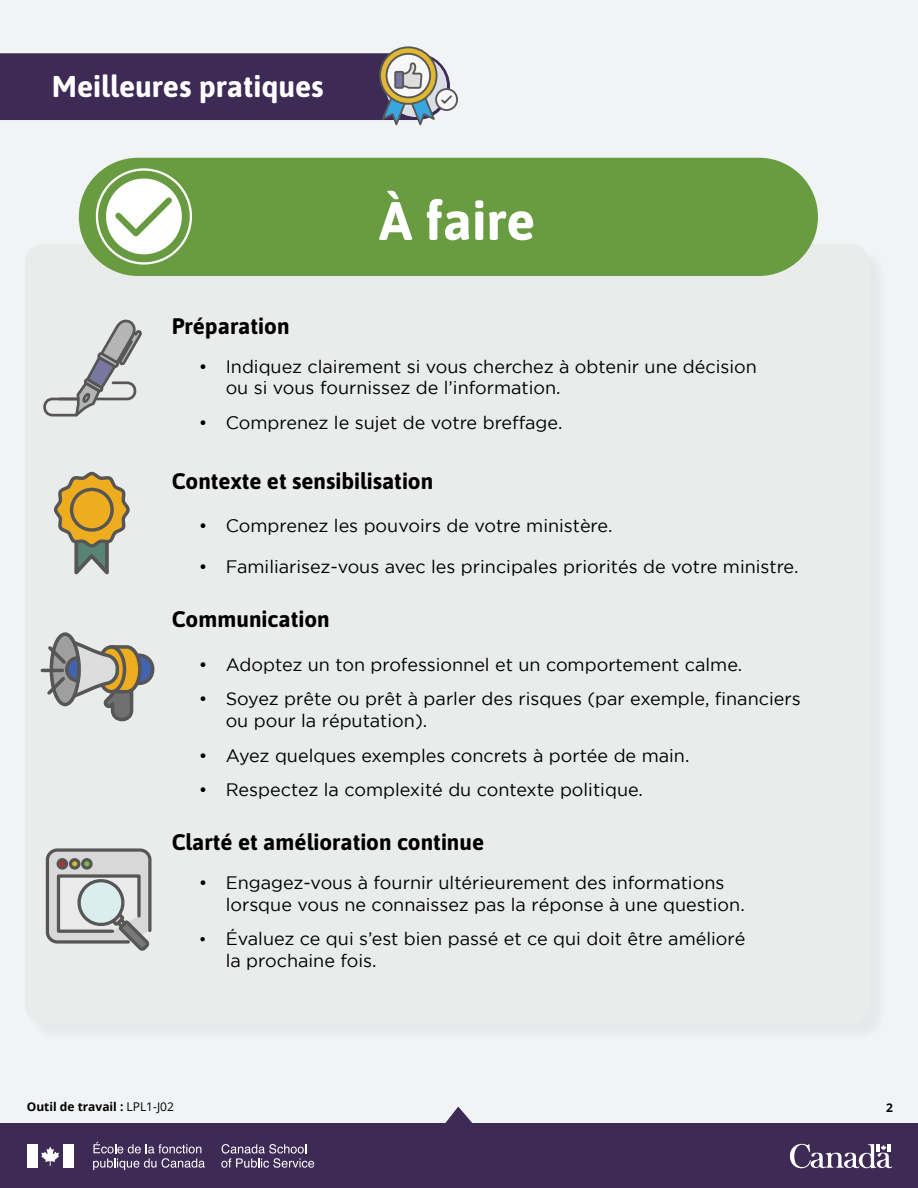
<style>
.page{position:relative;width:918px;height:1188px;background:#f1f3f4}
.page>*{position:absolute;margin:0;border:0;box-sizing:border-box;transform-origin:0 0}
.subtitle{font:700 54px "Asap";color:#fff}
.subtitle-2{font:700 30px "Asap";color:#fff}
.subtitle-3{font:700 22.5px "Asap";color:#000}
.Paragraph_Style_1{font:18px/21.6px "Gotham";color:#000}
.t1{font:700 12px "Open Sans";color:#000}
.s1{font-size:16.5px}
.s2{font-weight:400}
</style>
<div class="page">
<div style="left:0;top:1124px;width:918px;height:64px;background:#3d2b56"></div>
<svg style="left:790px;top:1144px;width:102px;height:24px"></svg>
<svg style="left:221px;top:1144px;width:93px;height:24px"></svg>
<div style="left:27px;top:1144px;width:11px;height:24px;background:#fff"></div>
<svg style="left:41px;top:1146px;width:18px;height:20px"></svg>
<div style="left:63px;top:1144px;width:11px;height:24px;background:#fff"></div>
<svg style="left:93px;top:1142px;width:112px;height:28px"></svg>
<svg style="left:445px;top:1107px;width:28px;height:17px"></svg>
<div style="left:27px;top:247px;width:861px;height:795px;background:#e9ebec"></div>
<div style="left:25px;top:244px;width:844px;height:780px;background:#eaecec;border-radius:18px"></div>
<div style="left:79px;top:158px;width:739px;height:118px;background:#699b41;border-radius:59px"></div>
<svg style="left:96px;top:168px;width:96px;height:97px;fill:#fff"></svg>
<div style="left:98px;top:171px;width:92px;height:91px;border:8px solid #689b41;border-radius:50%"></div>
<svg style="left:110px;top:192px;width:68px;height:50px;background:#e6eee0"></svg>
<svg style="left:43px;top:319px;width:99px;height:98px"></svg>
<svg style="left:54px;top:471px;width:76px;height:104px"></svg>
<div style="left:72px;top:489px;width:40px;height:41px;background:#eeac1f;border-radius:50%"></div>
<div style="left:70px;top:488px;width:44px;height:44px;border:3px solid #565656;border-radius:50%"></div>
<svg style="left:51px;top:634px;width:28px;height:71px"></svg>
<div style="left:50px;top:632px;width:31px;height:74px;border:4px solid #565656;border-radius:50%"></div>
<hr style="left:42px;top:669px;width:20px;height:3px;background:#565656">
<svg style="left:44px;top:638px;width:111px;height:84px"></svg>
<svg style="left:45px;top:848px;width:107px;height:103px"></svg>
<svg style="left:380px;top:47px;width:57px;height:57px"></svg>
<div style="left:435px;top:88px;width:23px;height:23px;border:2px solid #575858;border-radius:50%"></div>
<svg style="left:0;top:53px;width:454px;height:73px;background:#5c4f6f"></svg>
<p class="subtitle-2" style="left:52px;top:66px;width:273px">Meilleures pratiques</p>
<p class="subtitle" style="left:379px;top:183px;width:158px">À faire</p>
<p class="subtitle-3" style="left:172px;top:310px;width:119px">Préparation</p>
<p class="Paragraph_Style_1" style="left:226px;top:355px;width:533px;text-indent:-27px">• Indiquez clairement si vous cherchez à obtenir une décision ou si vous fournissez de l’information.</p>
<p class="Paragraph_Style_1" style="left:199px;top:411px;width:365px">• Comprenez le sujet de votre breffage.</p>
<p class="subtitle-3" style="left:172px;top:465px;width:263px">Contexte et sensibilisation</p>
<p class="Paragraph_Style_1" style="left:199px;top:515px;width:415px">• Comprenez les pouvoirs de votre ministère.</p>
<p class="Paragraph_Style_1" style="left:199px;top:556px;width:601px">• Familiarisez-vous avec les principales priorités de votre ministre.</p>
<p class="subtitle-3" style="left:172px;top:604px;width:160px">Communication</p>
<p class="Paragraph_Style_1" style="left:199px;top:653px;width:545px">• Adoptez un ton professionnel et un comportement calme.</p>
<p class="Paragraph_Style_1" style="left:226px;top:688px;width:577px;text-indent:-27px">• Soyez prête ou prêt à parler des risques (par exemple, financiers ou pour la réputation).</p>
<p class="Paragraph_Style_1" style="left:199px;top:744px;width:492px">• Ayez quelques exemples concrets à portée de main.</p>
<p class="Paragraph_Style_1" style="left:199px;top:779px;width:446px">• Respectez la complexité du contexte politique.</p>
<p class="subtitle-3" style="left:172px;top:826px;width:314px">Clarté et amélioration continue</p>
<p class="Paragraph_Style_1" style="left:226px;top:872px;width:521px;text-indent:-27px">• Engagez-vous à fournir ultérieurement des informations lorsque vous ne connaissez pas la réponse à une question.</p>
<p class="Paragraph_Style_1" style="left:226px;top:928px;width:521px;text-indent:-27px"><span class="s1">•</span> Évaluez ce qui s’est bien passé et ce qui doit être amélioré la prochaine fois.</p>
<p class="t1" style="left:27px;top:1098px;width:149px">Outil de travail : <span class="s2">LPL1-J02</span></p>
<p class="t1" style="left:886px;top:1099px;width:8px">2</p>
</div>
